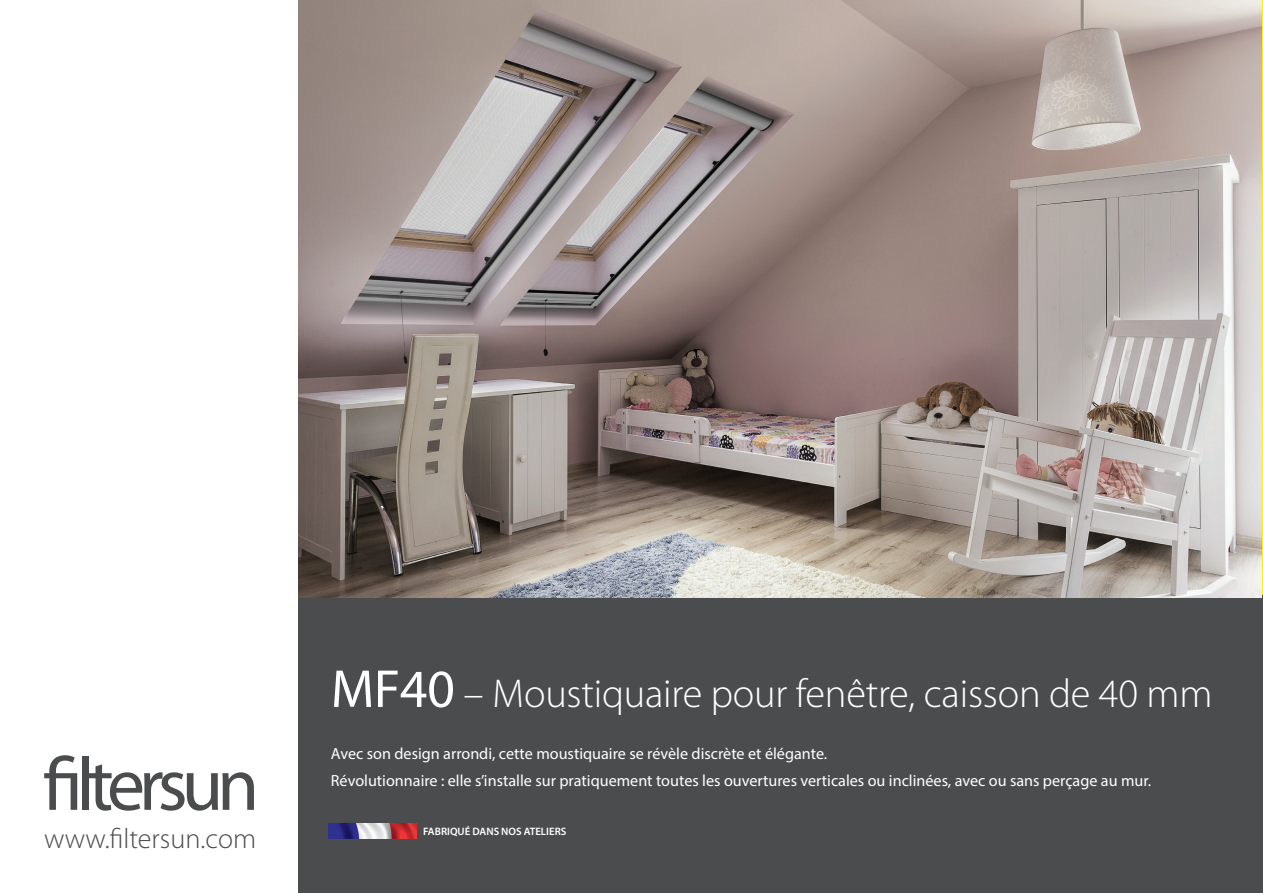
<style>
.page{position:relative;width:1263px;height:893px;background:#fff}
.page>*{position:absolute;margin:0;border:0;box-sizing:border-box;transform-origin:0 0}
.t1{font:300 40.35px "Myriad Pro";letter-spacing:-.005em;color:#fff}
.t2{font:300 28.2px "Myriad Pro";color:#4b4c4d}
.t3{font:16.2px/27px "Myriad Pro";color:#fff}
.t4{font:600 10.8px "Myriad Pro";color:#fff}
.s1{font-weight:400;font-size:53.85px}
</style>
<div class="page">
<div style="left:0;top:595px;width:1263px;height:298px;background:#4b4c4d"></div>
<div style="left:0;top:0;width:298px;height:893px;background:#fff"></div>
<svg style="left:44px;top:755px;width:33px;height:55px"></svg>
<div style="left:82px;top:756px;width:7px;height:54px;background:#4b4c4d"></div>
<svg style="left:89px;top:764px;width:165px;height:47px"></svg>
<img style="left:328px;top:823px;width:89px;height:15px">
<img style="left:299px;top:0;width:963px;height:597px">
<h2 class="t2" style="left:44px;top:823px;width:213px">www.filtersun.com</h2>
<h1 class="t1" style="left:331px;top:671px;width:883px"><span class="s1">MF40</span> – Moustiquaire pour fenêtre, caisson de 40 mm</h1>
<p class="t3" style="left:331px;top:739px;width:822px">Avec son design arrondi, cette moustiquaire se révèle discrète et élégante.<br>Révolutionnaire : elle s’installe sur pratiquement toutes les ouvertures verticales ou inclinées, avec ou sans perçage au mur.</p>
<p class="t4" style="left:423px;top:824px;width:145px">FABRIQUÉ DANS NOS ATELIERS</p>
</div>
